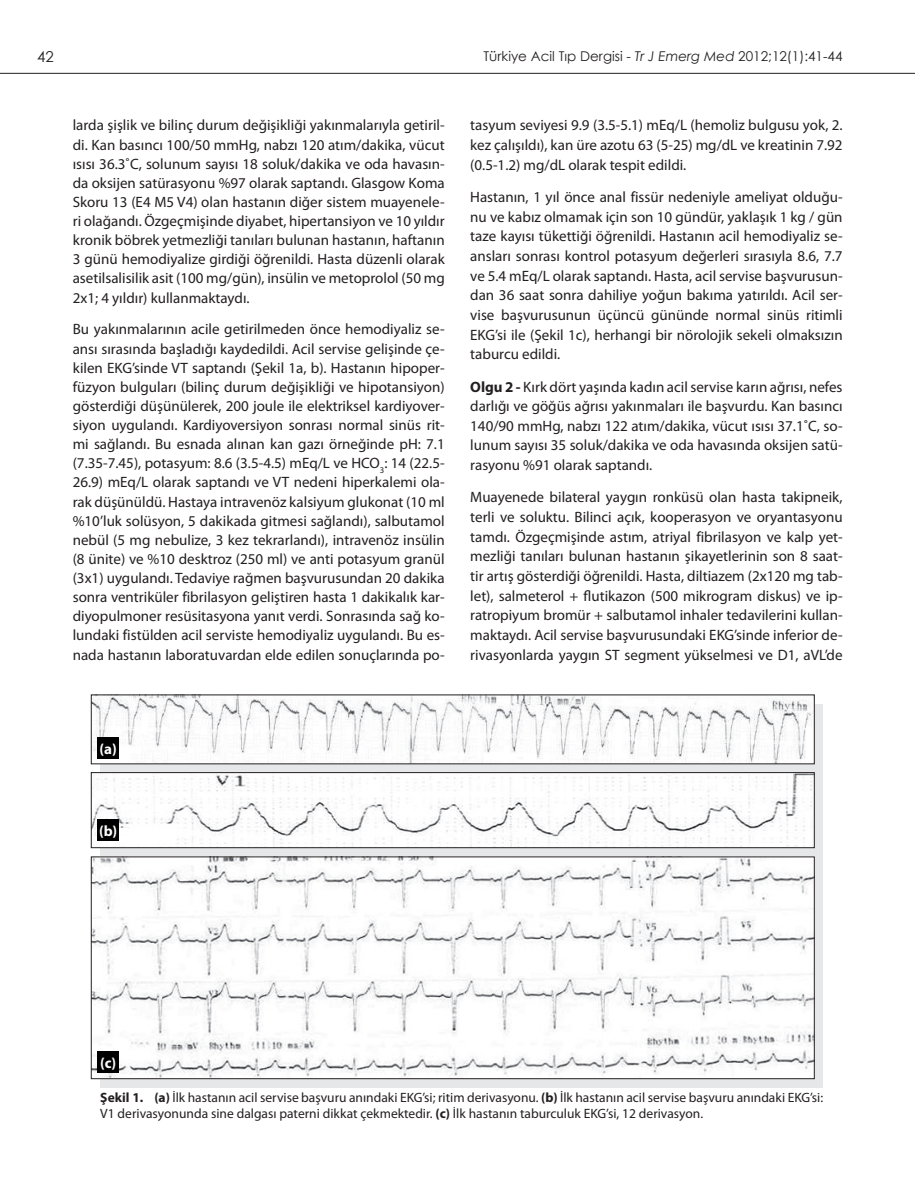
<style>
.page{position:relative;width:915px;height:1183px;background:#fff}
.page>*{position:absolute;margin:0;border:0;box-sizing:border-box;transform-origin:0 0}
.t1{font:15px/19px "Myriad Pro";color:#231f20;text-align:justify}
.t2{font:700 15px "Myriad Pro";color:#fff}
.t3{font:15px "Century Gothic";color:#231f20}
.t4{font:13.5px/16.2px "Myriad Pro";color:#231f20}
.t5{font:13.5px "Century Gothic";color:#231f20}
.s1{font-style:italic}
.s2{font-weight:700}
</style>
<div class="page">
<hr style="left:0;top:73px;width:914px;height:1px;background:#231f20">
<svg style="left:100px;top:704px;width:723px;height:383px;background:#d1d1d3"></svg>
<img style="left:93px;top:696px;width:719px;height:65px">
<img style="left:93px;top:858px;width:719px;height:218px">
<div style="left:97px;top:737px;width:22px;height:21px;background:#000"></div>
<div style="left:97px;top:1051px;width:22px;height:21px;background:#000"></div>
<img style="left:93px;top:774px;width:719px;height:71px">
<div style="left:91px;top:772px;width:723px;height:75px;border:1px solid #231f20"></div>
<div style="left:97px;top:819px;width:22px;height:21px;background:#000"></div>
<p class="t3" style="left:37px;top:46px;width:18px">42</p>
<p class="t5" style="left:483px;top:47px;width:360px">Türkiye Acil Tıp Dergisi - <span class="s1">Tr J Emerg Med</span> 2012;12(1):41-44</p>
<p class="t1" style="left:73px;top:116px;width:373px">larda şişlik ve bilinç durum değişikliği yakınmalarıyla getiril&shy;di. Kan basıncı 100/50 mmHg, nabzı 120 atım/dakika, vücut ısısı 36.3˚C, solunum sayısı 18 soluk/dakika ve oda havasın&shy;da oksijen satürasyonu %97 olarak saptandı. Glasgow Koma Skoru 13 (E4 M5 V4) olan hastanın diğer sistem muayenele&shy;ri olağandı. Özgeçmişinde diyabet, hipertansiyon ve 10 yıldır kronik böbrek yetmezliği tanıları bulunan hastanın, haftanın 3 günü hemodiyalize girdiği öğrenildi. Hasta düzenli olarak asetilsalisilik asit (100 mg/gün), insülin ve metoprolol (50 mg 2x1; 4 yıldır) kullanmaktaydı.</p>
<p class="t1" style="left:73px;top:319px;width:373px">Bu yakınmalarının acile getirilmeden önce hemodiyaliz se&shy;ansı sırasında başladığı kaydedildi. Acil servise gelişinde çe&shy;kilen EKG’sinde VT saptandı (Şekil 1a, b). Hastanın hipoper&shy;füzyon bulguları (bilinç durum değişikliği ve hipotansiyon) gösterdiği düşünülerek, 200 joule ile elektriksel kardiyover&shy;siyon uygulandı. Kardiyoversiyon sonrası normal sinüs rit&shy;mi sağlandı. Bu esnada alınan kan gazı örneğinde pH: 7.1 (7.35-7.45), potasyum: 8.6 (3.5-4.5) mEq/L ve HCO<sub>3</sub>: 14 (22.5- 26.9) mEq/L olarak saptandı ve VT nedeni hiperkalemi ola&shy;rak düşünüldü. Hastaya intravenöz kalsiyum glukonat (10 ml %10’luk solüsyon, 5 dakikada gitmesi sağlandı), salbutamol nebül (5 mg nebulize, 3 kez tekrarlandı), intravenöz insülin (8 ünite) ve %10 desktroz (250 ml) ve anti potasyum granül (3x1) uygulandı. Tedaviye rağmen başvurusundan 20 dakika sonra ventriküler fibrilasyon geliştiren hasta 1 dakikalık kar&shy;diyopulmoner resüsitasyona yanıt verdi. Sonrasında sağ ko&shy;lundaki fistülden acil serviste hemodiyaliz uygulandı. Bu es&shy;nada hastanın laboratuvardan elde edilen sonuçlarında po-</p>
<p class="t1" style="left:470px;top:115px;width:374px;line-height:19.6px">tasyum seviyesi 9.9 (3.5-5.1) mEq/L (hemoliz bulgusu yok, 2. kez çalışıldı), kan üre azotu 63 (5-25) mg/dL ve kreatinin 7.92 (0.5-1.2) mg/dL olarak tespit edildi.</p>
<p class="t1" style="left:470px;top:187px;width:374px;line-height:19.6px">Hastanın, 1 yıl önce anal fissür nedeniyle ameliyat olduğu&shy;nu ve kabız olmamak için son 10 gündür, yaklaşık 1 kg / gün taze kayısı tükettiği öğrenildi. Hastanın acil hemodiyaliz se&shy;ansları sonrası kontrol potasyum değerleri sırasıyla 8.6, 7.7 ve 5.4 mEq/L olarak saptandı. Hasta, acil servise başvurusun&shy;dan 36 saat sonra dahiliye yoğun bakıma yatırıldı. Acil ser&shy;vise başvurusunun üçüncü gününde normal sinüs ritimli EKG’si ile (Şekil 1c), herhangi bir nörolojik sekeli olmaksızın taburcu edildi.</p>
<p class="t1" style="left:470px;top:376px;width:374px;line-height:19.6px"><span class="s2">Olgu 2 -</span> Kırk dört yaşında kadın acil servise karın ağrısı, nefes darlığı ve göğüs ağrısı yakınmaları ile başvurdu. Kan basıncı 140/90 mmHg, nabzı 122 atım/dakika, vücut ısısı 37.1˚C, so&shy;lunum sayısı 35 soluk/dakika ve oda havasında oksijen satü&shy;rasyonu %91 olarak saptandı.</p>
<p class="t1" style="left:470px;top:487px;width:374px;line-height:19.6px">Muayenede bilateral yaygın ronküsü olan hasta takipneik, terli ve soluktu. Bilinci açık, kooperasyon ve oryantasyonu tamdı. Özgeçmişinde astım, atriyal fibrilasyon ve kalp yet&shy;mezliği tanıları bulunan hastanın şikayetlerinin son 8 saat&shy;tir artış gösterdiği öğrenildi. Hasta, diltiazem (2x120 mg tab&shy;let), salmeterol + flutikazon (500 mikrogram diskus) ve ip&shy;ratropiyum bromür + salbutamol inhaler tedavilerini kullan&shy;maktaydı. Acil servise başvurusundaki EKG’sinde inferior de&shy;rivasyonlarda yaygın ST segment yükselmesi ve D1, aVL’de</p>
<p class="t2" style="left:99px;top:738px;width:19px">(a)</p>
<p class="t2" style="left:99px;top:820px;width:20px">(b)</p>
<p class="t2" style="left:100px;top:1052px;width:18px">(c)</p>
<p class="t4" style="left:100px;top:1089px;width:724px"><span class="s2">Şekil 1. (a)</span> İlk hastanın acil servise başvuru anındaki EKG’si; ritim derivasyonu. <span class="s2">(b)</span> İlk hastanın acil servise başvuru anındaki EKG’si:<br>V1 derivasyonunda sine dalgası paterni dikkat çekmektedir. <span class="s2">(c)</span> İlk hastanın taburculuk EKG’si, 12 derivasyon.</p>
</div>
